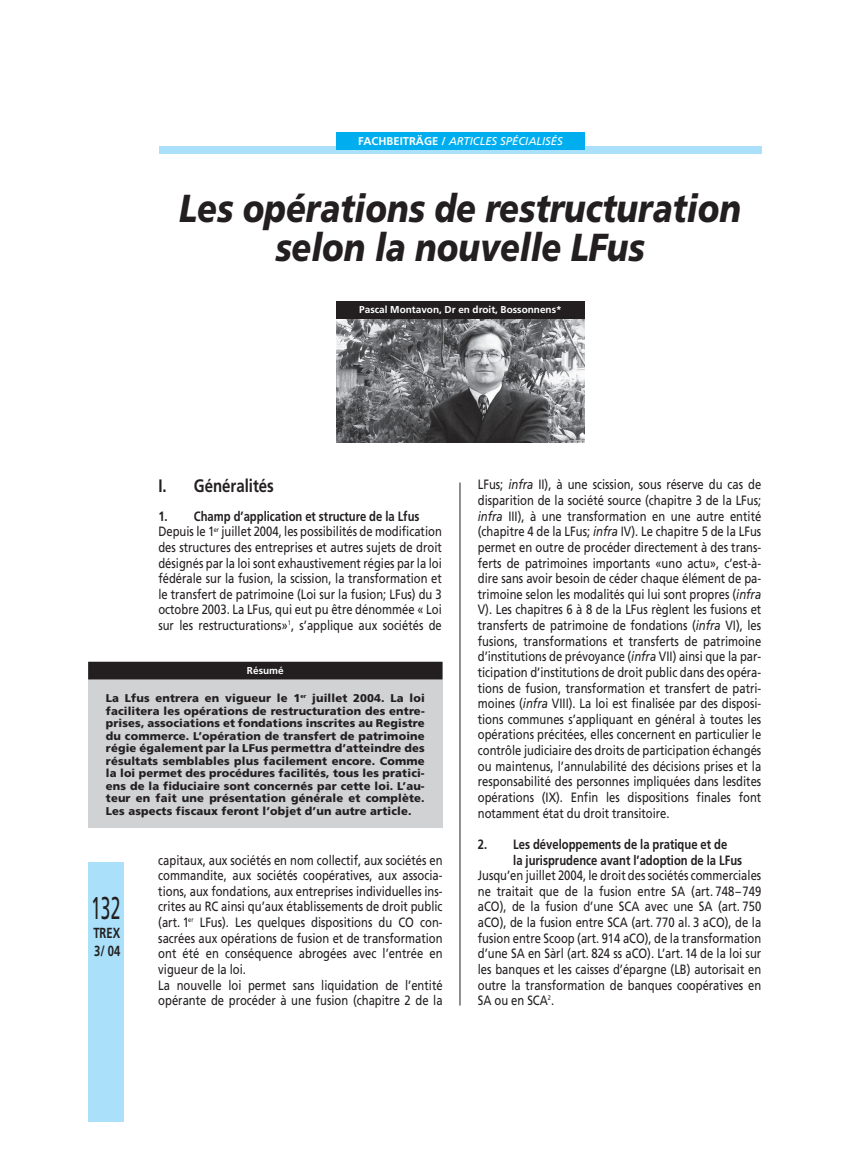
<style>
.page{position:relative;width:850px;height:1169px;background:#fff}
.page>*{position:absolute;margin:0;border:0;box-sizing:border-box;transform-origin:0 0}
.t1{font:italic 900 39px/39.2px "Frutiger";color:#231f20;text-align:center;scale:.83 1}
.t2{font:31.5px "Frutiger";color:#231f20;scale:.56 1}
.t3{font:700 18px "Frutiger";color:#231f20;scale:.83 1}
.t4{font:700 14.62px/17.4px "Frutiger";color:#231f20;scale:.77 1}
.t5{font:13.5px/15.6px "Frutiger";color:#231f20;scale:.83 1}
.t6{font:700 13.5px/15.6px "Frutiger";color:#231f20;scale:.83 1}
.t7{font:900 11.25px/12.5px "Frutiger";letter-spacing:.01em;color:#231f20;text-align:justify}
.t8{font:italic 11.25px "Frutiger";color:#fff}
.t9{font:700 10px "Frutiger";color:#fff}
.s1{font-weight:700;font-style:normal}
.s2{font-weight:700}
.s3{font-style:italic}
</style>
<div class="page">
<div style="left:88px;top:862px;width:36px;height:259px;background:#aae0f9"></div>
<hr style="left:460px;top:482px;width:1px;height:523px;background:#231f20">
<div style="left:159px;top:146px;width:603px;height:7px;background:#aae0f9"></div>
<div style="left:336px;top:132px;width:248px;height:18px;background:#00aeef"></div>
<div style="left:88px;top:662px;width:354px;height:166px;background:#d1d2d4"></div>
<div style="left:88px;top:662px;width:354px;height:17px;background:#231f20"></div>
<img style="left:337px;top:318px;width:248px;height:124px">
<div style="left:337px;top:301px;width:248px;height:17px;background:#231f20"></div>
<p class="t8" style="left:358px;top:137px;width:206px"><span class="s1">FACHBEITRÄGE /</span> ARTICLES SPÉCIALISÉS</p>
<h1 class="t1" style="left:179px;top:191px;width:679px">Les opérations de restructuration selon la nouvelle LFus</h1>
<p class="t9" style="left:359px;top:306px;width:204px">Pascal Montavon, Dr en droit, Bossonnens*</p>
<h3 class="t3" style="left:158px;top:478px;width:141px">I. Généralités</h3>
<p class="t5" style="left:158px;top:509px;width:343px"><span class="s2">1. Champ d’application et structure de la Lfus </span>Depuis le 1<sup>er</sup> juillet 2004, les possibilités de modification des structures des entreprises et autres sujets de droit désignés par la loi sont exhaustivement régies par la loi fédérale sur la fusion, la scission, la transformation et le transfert de patrimoine (Loi sur la fusion; LFus) du 3 octobre 2003. La LFus, qui eut pu être dénommée « Loi sur les restructurations»<sup>1</sup>, s’applique aux sociétés de</p>
<p class="t9" style="left:247px;top:666px;width:38px">Résumé</p>
<p class="t7" style="left:106px;top:693px;width:320px">La Lfus entrera en vigueur le 1<sup>er</sup> juillet 2004. La loi facilitera les opérations de restructuration des entre&shy;prises, associations et fondations inscrites au Registre du commerce. L’opération de transfert de patrimoine régie également par la LFus permettra d’atteindre des résultats semblables plus facilement encore. Comme la loi permet des procédures facilités, tous les pratici&shy;ens de la fiduciaire sont concernés par cette loi. L’au&shy;teur en fait une présentation générale et complète.<br>Les aspects fiscaux feront l’objet d’un autre article.</p>
<h2 class="t2" style="left:91px;top:895px;width:54px">132</h2>
<p class="t4" style="left:93px;top:925px;width:36px">TREX<br>3/ 04</p>
<p class="t5" style="left:158px;top:853px;width:344px">capitaux, aux sociétés en nom collectif, aux sociétés en commandite, aux sociétés coopératives, aux associa&shy;tions, aux fondations, aux entreprises individuelles ins&shy;crites au RC ainsi qu’aux établissements de droit public (art. 1<sup>er</sup> LFus). Les quelques dispositions du CO con&shy;sacrées aux opérations de fusion et de transformation ont été en conséquence abrogées avec l’entrée en vigueur de la loi.<br>La nouvelle loi permet sans liquidation de l’entité opérante de procéder à une fusion (chapitre 2 de la</p>
<p class="t5" style="left:478px;top:478px;width:343px;text-align:justify">LFus; <span class="s3">infra</span> II), à une scission, sous réserve du cas de disparition de la société source (chapitre 3 de la LFus; <span class="s3">infra</span> III), à une transformation en une autre entité (chapitre 4 de la LFus; <span class="s3">infra</span> IV). Le chapitre 5 de la LFus permet en outre de procéder directement à des trans&shy;ferts de patrimoines importants «uno actu», c’est-à&shy;dire sans avoir besoin de céder chaque élément de pa&shy;trimoine selon les modalités qui lui sont propres (<span class="s3">infra </span>V). Les chapitres 6 à 8 de la LFus règlent les fusions et transferts de patrimoine de fondations (<span class="s3">infra</span> VI), les fusions, transformations et transferts de patrimoine d’institutions de prévoyance (<span class="s3">infra</span> VII) ainsi que la par&shy;ticipation d’institutions de droit public dans des opéra&shy;tions de fusion, transformation et transfert de patri&shy;moines (<span class="s3">infra</span> VIII). La loi est finalisée par des disposi&shy;tions communes s’appliquant en général à toutes les opérations précitées, elles concernent en particulier le contrôle judiciaire des droits de participation échangés ou maintenus, l’annulabilité des décisions prises et la responsabilité des personnes impliquées dans lesdites opérations (IX). Enfin les dispositions finales font notamment état du droit transitoire.</p>
<p class="t6" style="left:513px;top:837px;width:277px;text-indent:-35px">2. Les développements de la pratique et de<br>la jurisprudence avant l’adoption de la LFus</p>
<p class="t5" style="left:478px;top:869px;width:343px;text-align:justify">Jusqu’en juillet 2004, le droit des sociétés commerciales ne traitait que de la fusion entre SA (art. 748–749 aCO), de la fusion d’une SCA avec une SA (art. 750 aCO), de la fusion entre SCA (art. 770 al. 3 aCO), de la fusion entre Scoop (art. 914 aCO), de la transformation d’une SA en Sàrl (art. 824 ss aCO). L’art. 14 de la loi sur les banques et les caisses d’épargne (LB) autorisait en outre la transformation de banques coopératives en SA ou en SCA<sup>2</sup>.</p>
</div>
